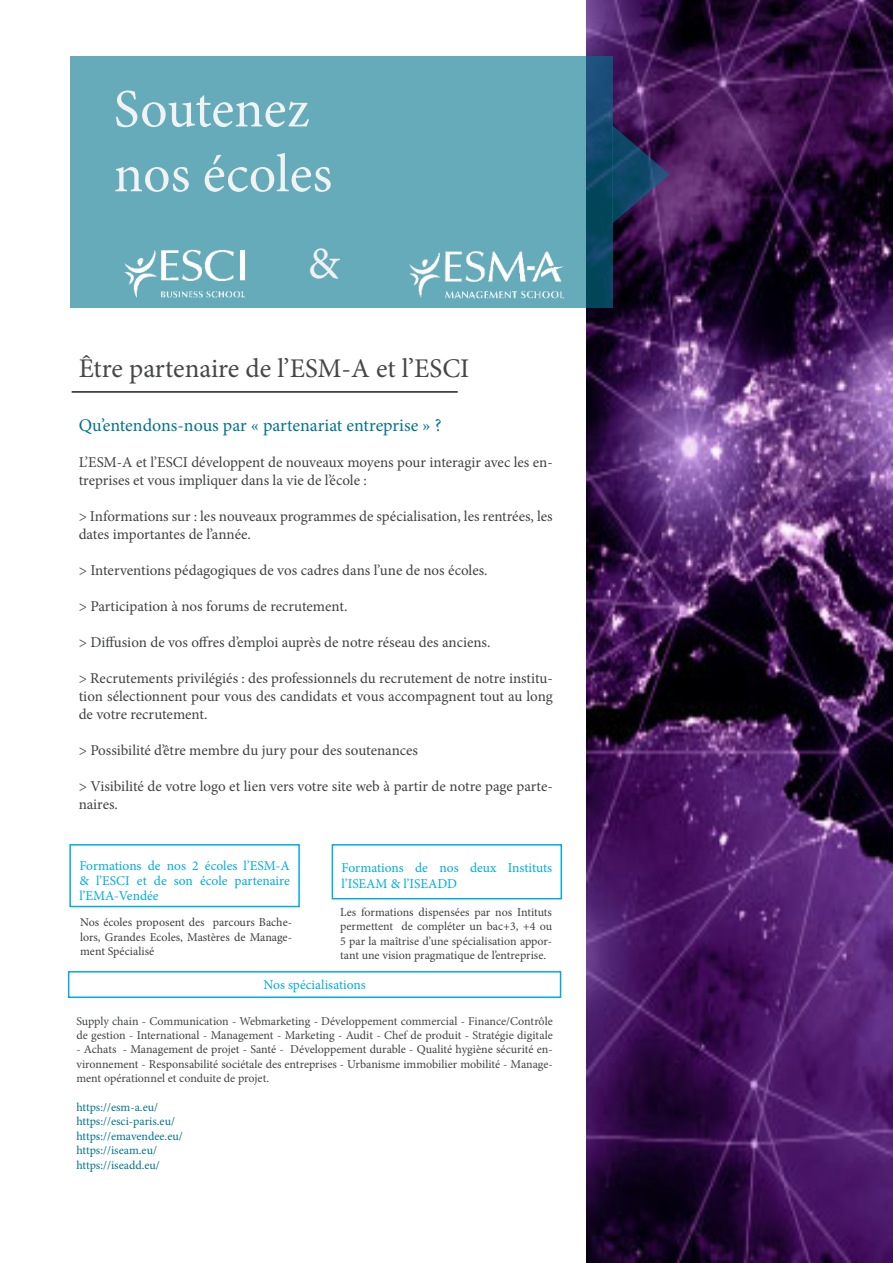
<style>
.page{position:relative;width:893px;height:1263px;background:#fff}
.page>*{position:absolute;margin:0;border:0;box-sizing:border-box;transform-origin:0 0}
.t1{font:54px/64.8px "Minion Pro";color:#f1f2f3}
.t2{font:45px "Minion Pro";color:#f1f2f3}
.t3{font:27px "Minion Pro";color:#464748}
.t4{font:18px "Minion Pro";letter-spacing:.005em;color:#01738d}
.t5{font:15px/18px "Minion Pro";color:#404142}
.t6{font:13.5px/15px "Minion Pro";color:#00acdd;text-align:justify}
.t7{font:12px/14.4px "Minion Pro";color:#404142;text-align:justify}
.t8{font:12px/14.4px "Minion Pro";color:#434445}
.t9{font:12px/14.4px "Minion Pro";letter-spacing:-.005em;color:#01738d}
.t10{font:12px/14.4px "Minion Pro";color:#3e3e3f;text-align:justify}
.s1{color:#404142}
.s2{color:#434445}
</style>
<div class="page">
<img style="left:587px;top:0;width:306px;height:1263px">
<svg style="left:612px;top:125px;width:58px;height:98px;background:#2b3260"></svg>
<div style="left:70px;top:56px;width:542px;height:252px;background:#66abba"></div>
<img style="left:124px;top:249px;width:121px;height:49px">
<img style="left:409px;top:251px;width:155px;height:48px">
<hr style="left:72px;top:391px;width:386px;height:2px;background:#231f20">
<div style="left:69px;top:844px;width:231px;height:63px;border:2px solid #00acdd"></div>
<div style="left:332px;top:844px;width:230px;height:55px;border:2px solid #00acdd"></div>
<div style="left:68px;top:971px;width:493px;height:27px;border:2px solid #00acdd"></div>
<h1 class="t1" style="left:114px;top:79px;width:220px">Soutenez nos écoles</h1>
<h2 class="t2" style="left:308px;top:241px;width:33px">&amp;</h2>
<h3 class="t3" style="left:79px;top:355px;width:392px">Être partenaire de l’ESM-A et l’ESCI</h3>
<p class="t4" style="left:79px;top:416px;width:364px">Qu’entendons-nous par « partenariat entreprise » ?</p>
<p class="t5" style="left:79px;top:454px;width:476px">L’ESM-A et l’ESCI développent de nouveaux moyens pour interagir avec les en&shy;treprises et vous impliquer dans la vie de l’école :</p>
<p class="t5" style="left:79px;top:508px;width:476px">&gt; Informations sur : les nouveaux programmes de spécialisation, les rentrées, les dates importantes de l’année.</p>
<p class="t5" style="left:79px;top:562px;width:410px">&gt; Interventions pédagogiques de vos cadres dans l’une de nos écoles.</p>
<p class="t5" style="left:79px;top:598px;width:270px">&gt; Participation à nos forums de recrutement.</p>
<p class="t5" style="left:79px;top:634px;width:413px">&gt; Diffusion de vos offres d’emploi auprès de notre réseau des anciens.</p>
<p class="t5" style="left:79px;top:670px;width:476px;text-align:justify">&gt; Recrutements privilégiés : des professionnels du recrutement de notre institu&shy;tion sélectionnent pour vous des candidats et vous accompagnent tout au long de votre recrutement.</p>
<p class="t5" style="left:79px;top:742px;width:341px">&gt; Possibilité d’être membre du jury pour des soutenances</p>
<p class="t5" style="left:79px;top:778px;width:476px">&gt; Visibilité de votre logo et lien vers votre site web à partir de notre page parte&shy;naires.</p>
<p class="t6" style="left:79px;top:859px;width:212px">Formations de nos 2 écoles l’ESM-A &amp; l’ESCI et de son école partenaire l’EMA-Vendée</p>
<p class="t6" style="left:342px;top:860px;width:212px;line-height:16.5px">Formations de nos deux Instituts l’ISEAM &amp; l’ISEADD</p>
<p class="t10" style="left:80px;top:916px;width:213px">Nos écoles proposent des parcours Bache&shy;lors, Grandes Ecoles, Mastères de Manage&shy;ment Spécialisé</p>
<p class="t7" style="left:340px;top:905px;width:213px">Les formations dispensées par nos Intituts permettent de compléter un bac+3, +4 ou 5 par la maîtrise d’une spécialisation appor&shy;tant une vision pragmatique de l’entreprise.</p>
<p class="t6" style="left:263px;top:978px;width:104px">Nos spécialisations</p>
<p class="t8" style="left:76px;top:1014px;width:478px">Supply chain - Communication - Webmarketing - Développement commercial - Finance/Contrôle de gestion - International - Management - Marketing - <span class="s1">Audit -</span> Chef de produit - Stratégie digitale</p>
<p class="t7" style="left:76px;top:1043px;width:478px"><span class="s2">-</span> Achats - Management de projet - Santé - Développement durable - Qualité hygiène sécurité en&shy;vironnement - Responsabilité sociétale des entreprises - Urbanisme immobilier mobilité <span class="s2">- Manage&shy;ment opérationnel et conduite de projet</span>.</p>
<p class="t9" style="left:76px;top:1100px;width:108px">https://esm-a.eu/ https://esci-paris.eu/ https://emavendee.eu/ https://iseam.eu/ https://iseadd.eu/</p>
</div>
